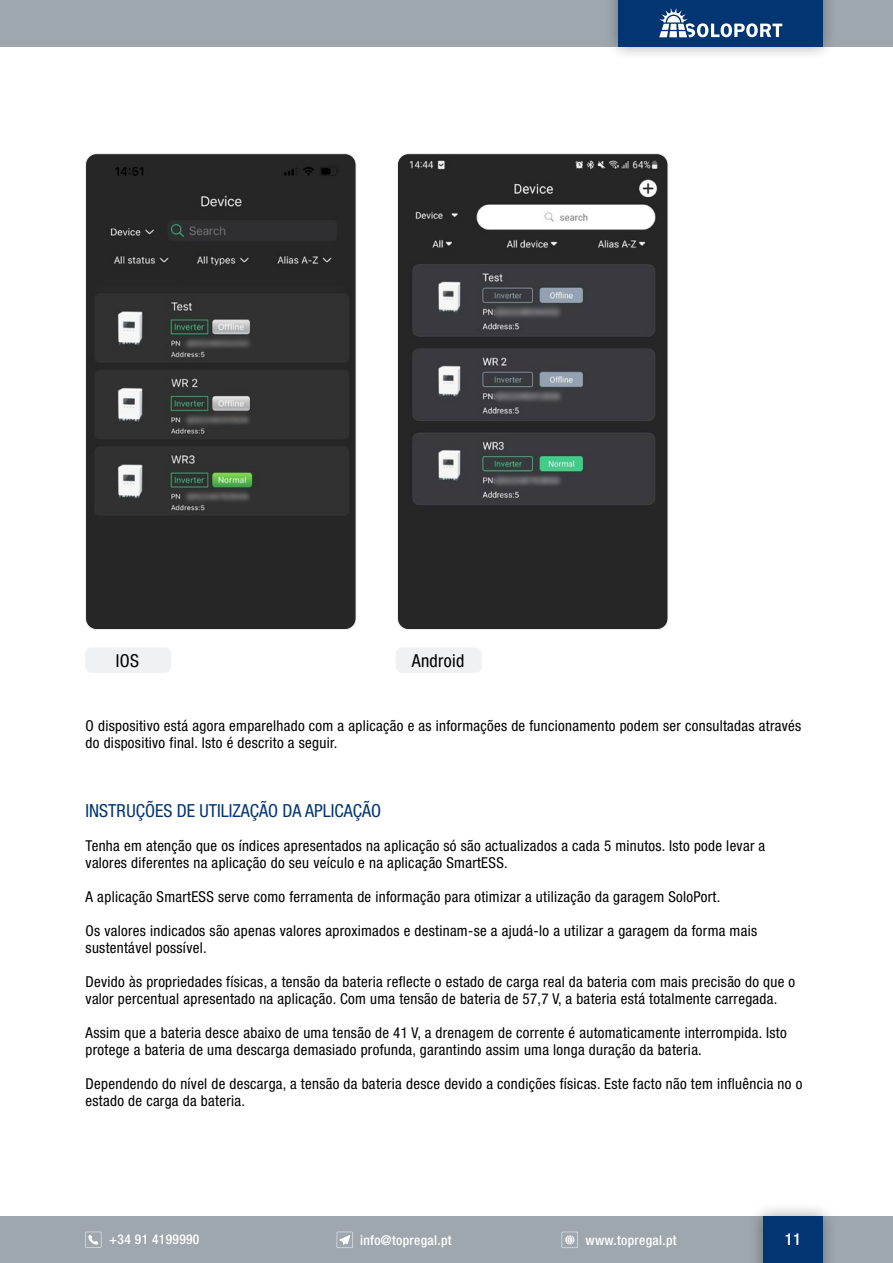
<style>
.page{position:relative;width:893px;height:1263px;background:#fff}
.page>*{position:absolute;margin:0;border:0;box-sizing:border-box;transform-origin:0 0}
.t1{font:condensed 18px "Helvetica Neue LT Pro";color:#033572}
.t2{font:condensed 17.85px "Helvetica Neue LT Pro";letter-spacing:.02em;color:#000}
.t3{font:500 condensed 16.5px "Helvetica Neue LT Pro";color:#fff}
.t4{font:condensed 15px/17px "Helvetica Neue LT Pro";letter-spacing:.02em;color:#000}
.t5{font:500 condensed 13.5px "Helvetica Neue LT Pro";letter-spacing:.025em;color:#fff}
</style>
<div class="page">
<div style="left:0;top:1216px;width:893px;height:47px;background:#9ea7ad"></div>
<div style="left:0;top:0;width:893px;height:47px;background:#9ea7ad"></div>
<div style="left:604px;top:0;width:233px;height:61px;background:#000;opacity:.35"></div>
<div style="left:619px;top:0;width:204px;height:47px;background:#033572"></div>
<div style="left:749px;top:1202px;width:88px;height:61px;background:#000;opacity:.35"></div>
<div style="left:763px;top:1216px;width:60px;height:47px;background:#033572"></div>
<svg style="left:659px;top:8px;width:123px;height:29px"></svg>
<svg style="left:562px;top:1232px;width:16px;height:16px"></svg>
<svg style="left:337px;top:1232px;width:16px;height:16px"></svg>
<svg style="left:85px;top:1232px;width:16px;height:16px"></svg>
<img style="left:87px;top:155px;width:268px;height:473px">
<div style="left:85px;top:153px;width:272px;height:477px;border:1px solid #eff1f2;border-radius:11px"></div>
<img style="left:399px;top:155px;width:269px;height:473px">
<div style="left:397px;top:153px;width:271px;height:477px;border:1px solid #eff1f2;border-radius:11px"></div>
<div style="left:85px;top:647px;width:86px;height:26px;background:#eff1f2;border-radius:6px"></div>
<div style="left:396px;top:647px;width:86px;height:26px;background:#eff1f2;border-radius:6px"></div>
<p class="t2" style="left:116px;top:650px;width:25px">IOS</p>
<p class="t2" style="left:412px;top:650px;width:54px">Android</p>
<p class="t4" style="left:86px;top:717px;width:717px">O dispositivo está agora emparelhado com a aplicação e as informações de funcionamento podem ser consultadas através do dispositivo final. Isto é descrito a seguir.</p>
<p class="t1" style="left:86px;top:799px;width:297px">INSTRUÇÕES DE UTILIZAÇÃO DA APLICAÇÃO</p>
<p class="t4" style="left:86px;top:836px;width:681px">Tenha em atenção que os índices apresentados na aplicação só são actualizados a cada 5 minutos. Isto pode levar a valores diferentes na aplicação do seu veículo e na aplicação SmartESS.</p>
<p class="t4" style="left:86px;top:888px;width:636px">A aplicação SmartESS serve como ferramenta de informação para otimizar a utilização da garagem SoloPort.</p>
<p class="t4" style="left:86px;top:922px;width:673px">Os valores indicados são apenas valores aproximados e destinam-se a ajudá-lo a utilizar a garagem da forma mais sustentável possível.</p>
<p class="t4" style="left:86px;top:973px;width:711px">Devido às propriedades físicas, a tensão da bateria reflecte o estado de carga real da bateria com mais precisão do que o valor percentual apresentado na aplicação. Com uma tensão de bateria de 57,7 V, a bateria está totalmente carregada.</p>
<p class="t4" style="left:86px;top:1024px;width:702px">Assim que a bateria desce abaixo de uma tensão de 41 V, a drenagem de corrente é automaticamente interrompida. Isto protege a bateria de uma descarga demasiado profunda, garantindo assim uma longa duração da bateria.</p>
<p class="t4" style="left:86px;top:1075px;width:718px">Dependendo do nível de descarga, a tensão da bateria desce devido a condições físicas. Este facto não tem influência no o estado de carga da bateria.</p>
<p class="t5" style="left:109px;top:1231px;width:92px">+34 91 4199990</p>
<p class="t5" style="left:360px;top:1232px;width:93px">info@topregal.pt</p>
<p class="t5" style="left:585px;top:1232px;width:93px">www.topregal.pt</p>
<p class="t3" style="left:785px;top:1229px;width:18px">11</p>
</div>
